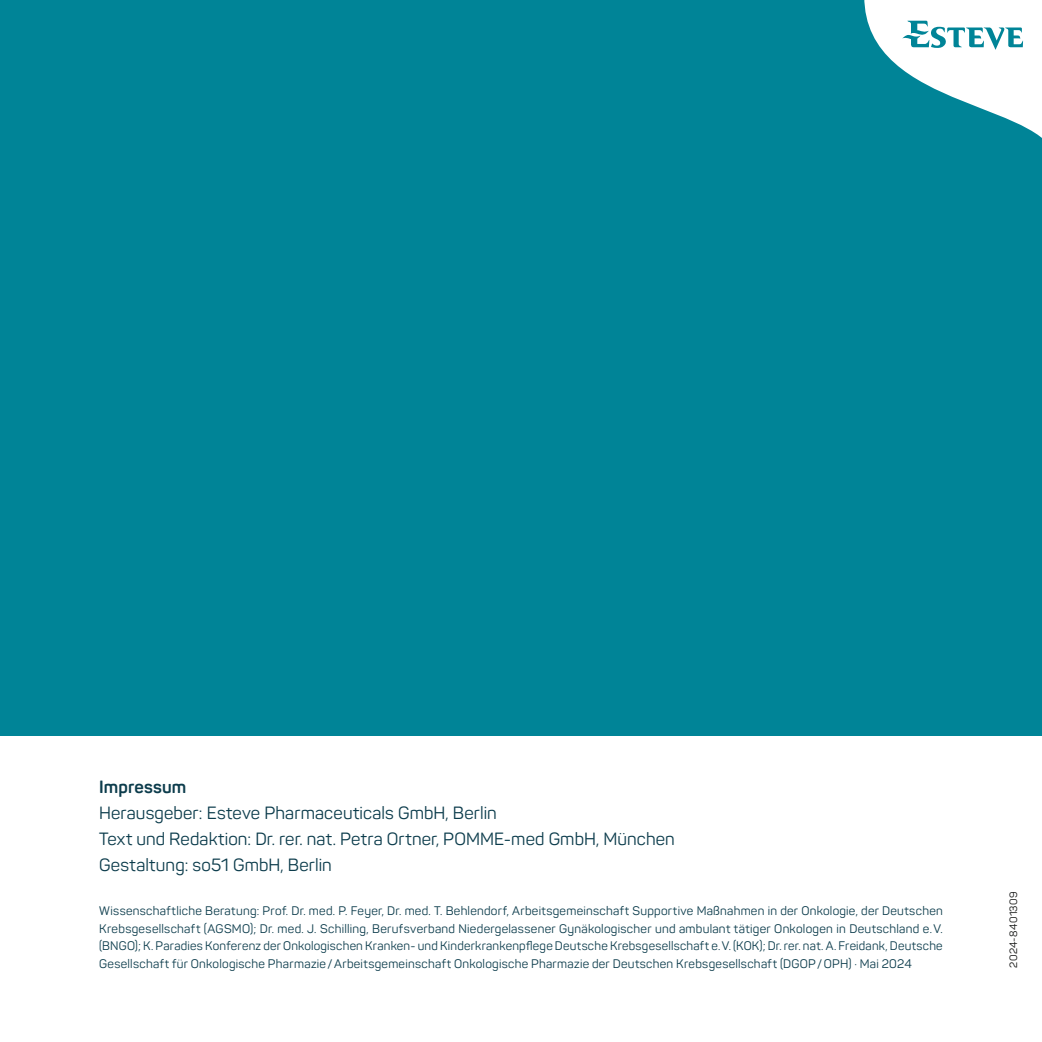
<style>
.page{position:relative;width:1042px;height:1042px;background:#fff}
.page>*{position:absolute;margin:0;border:0;box-sizing:border-box;transform-origin:0 0}
.t1{font:17.5px/26.2px "Panton";letter-spacing:.005em;color:#0c3c4c}
.t2{font:700 17.5px "Panton";letter-spacing:.005em;color:#0c3c4c}
.t3{font:12.25px/17.5px "Panton";letter-spacing:.025em;color:#0c3c4c;text-align:justify}
.t4{font:10.5px "Panton";letter-spacing:.025em;color:#131413}
</style>
<div class="page">
<div style="left:0;top:0;width:1042px;height:735px;background:#008497"></div>
<svg style="left:864px;top:0;width:178px;height:138px"></svg>
<h1 class="t2" style="left:99px;top:775px;width:89px">Impressum</h1>
<h1 class="t1" style="left:99px;top:799px;width:577px">Herausgeber: Esteve Pharmaceuticals GmbH, Berlin<br>Text und Redaktion: Dr. rer. nat. Petra Ortner, POMME-med GmbH, München<br>Gestaltung: so51 GmbH, Berlin</h1>
<p class="t3" style="left:99px;top:902px;width:845px">Wissenschaftliche Beratung: Prof. Dr. med. P. Feyer, Dr. med. T. Behlendorf, Arbeitsgemeinschaft Supportive Maßnahmen in der Onkologie, der Deutschen Krebsgesellschaft (AGSMO); Dr. med. J. Schilling, Berufsverband Niedergelassener Gynäkologischer und ambulant tätiger Onkologen in Deutschland e.V. (BNGO); K. Paradies Konferenz der Onkologischen Kranken- und Kinderkrankenpflege Deutsche Krebsgesellschaft e.V. (KOK); Dr. rer. nat. A. Freidank, Deutsche Gesellschaft für Onkologische Pharmazie/Arbeitsgemeinschaft Onkologische Pharmazie der Deutschen Krebsgesellschaft (DGOP/OPH) · Mai 2024</p>
<p class="t4" style="left:1007px;top:967px;width:77px;rotate:-90deg">2024-8401309</p>
</div>
